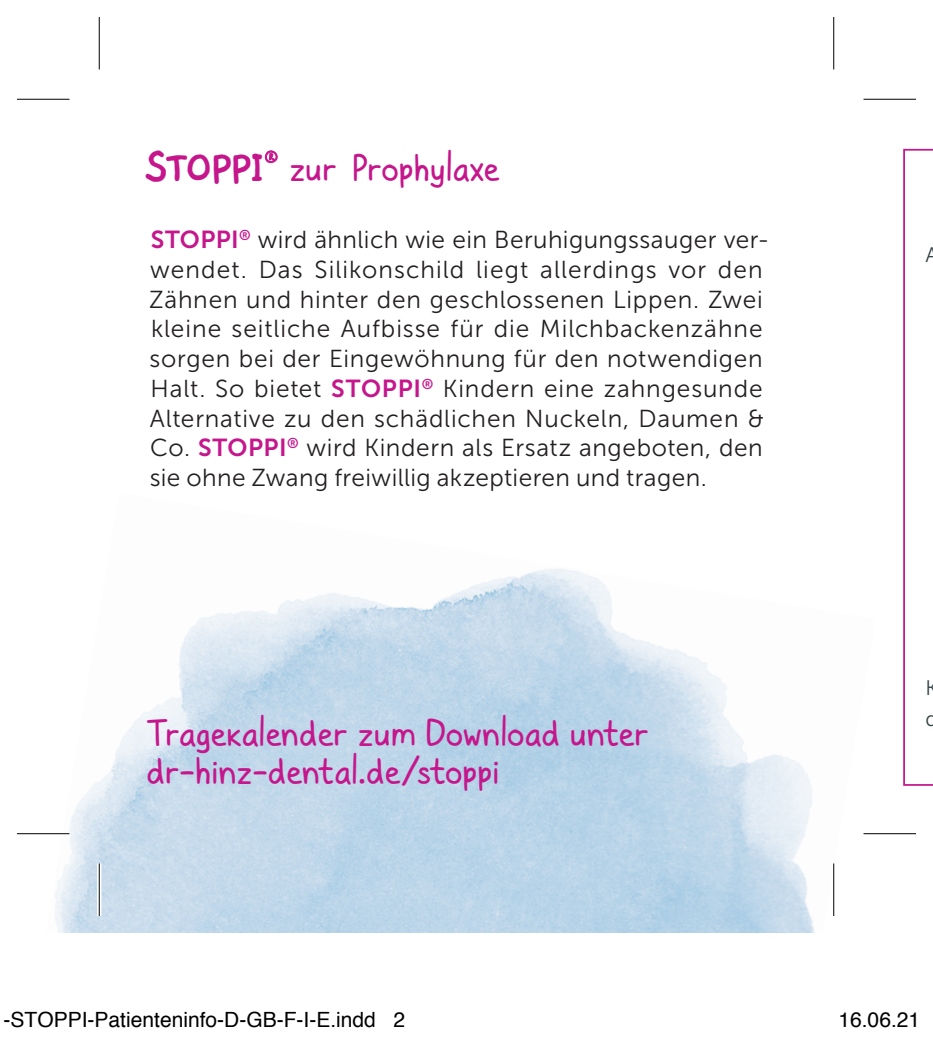
<style>
.page{position:relative;width:933px;height:1038px;background:#fff}
.page>*{position:absolute;margin:0;border:0;box-sizing:border-box;transform-origin:0 0}
.t1{font:700 51.45px "Gaegu";letter-spacing:-.08em;color:#c5168c;scale:.95 1}
.t2{font:35px/38.5px "sagesans";letter-spacing:.005em;color:#c5168c}
.t3{font:24.5px/29.8px "Museo Sans 300";letter-spacing:.03em;color:#231f20}
.t4{font:21px "Helvetica";color:#000}
.t5{font:21px/31.5px "Museo Sans 300";color:#334345}
.t6{font:14.35px "sagesans";color:#c5168c}
.s1{font-family:"Museo Sans 700";color:#c5168c}
</style>
<div class="page">
<img style="left:55px;top:568px;width:759px;height:365px">
<svg style="left:264px;top:150px;width:14px;height:14px"></svg>
<svg style="left:903px;top:149px;width:30px;height:637px"></svg>
<svg style="left:17px;top:98px;width:52px;height:1px"></svg>
<svg style="left:863px;top:98px;width:53px;height:1px"></svg>
<svg style="left:17px;top:831px;width:52px;height:5px"></svg>
<svg style="left:863px;top:834px;width:53px;height:1px"></svg>
<svg style="left:98px;top:17px;width:1px;height:52px"></svg>
<svg style="left:97px;top:863px;width:4px;height:53px"></svg>
<svg style="left:834px;top:17px;width:1px;height:52px"></svg>
<svg style="left:834px;top:863px;width:1px;height:53px"></svg>
<hr style="left:17px;top:99px;width:52px;height:1px;background:#000">
<hr style="left:863px;top:99px;width:53px;height:1px;background:#000">
<hr style="left:17px;top:833px;width:52px;height:1px;background:#000">
<hr style="left:863px;top:833px;width:53px;height:1px;background:#000">
<hr style="left:99px;top:17px;width:1px;height:52px;background:#000">
<hr style="left:99px;top:863px;width:1px;height:53px;background:#000">
<hr style="left:833px;top:17px;width:1px;height:52px;background:#000">
<hr style="left:833px;top:863px;width:1px;height:53px;background:#000">
<h1 class="t1" style="left:145px;top:142px;width:130px">STOPPI</h1>
<p class="t6" style="left:265px;top:149px;width:15px">®</p>
<h2 class="t2" style="left:289px;top:149px;width:211px">zur Prophylaxe</h2>
<p class="t3" style="left:149px;top:225px;width:622px"><span class="s1">STOPPI</span><sup>®</sup> wird ähnlich wie ein Beruhigungssauger ver&shy;wendet. Das Silikonschild liegt allerdings vor den Zähnen und hinter den geschlossenen Lippen. Zwei kleine seitliche Aufbisse für die Milchbackenzähne sorgen bei der Eingewöhnung für den notwendigen Halt. So bietet <span class="s1">STOPPI</span><sup>®</sup> Kindern eine zahngesunde Alternative zu den schädlichen Nuckeln, Daumen &amp; Co. <span class="s1">STOPPI</span><sup>®</sup> wird Kindern als Ersatz angeboten, den sie ohne Zwang freiwillig akzeptieren und tragen.</p>
<h2 class="t2" style="left:146px;top:713px;width:505px">Tragekalender zum Download unter dr-hinz-dental.de/stoppi</h2>
<p class="t5" style="left:925px;top:239px;width:14px">A</p>
<p class="t5" style="left:925px;top:671px;width:14px">K d</p>
<p class="t4" style="left:4px;top:1004px;width:403px">-STOPPI-Patienteninfo-D-GB-F-I-E.indd 2</p>
<p class="t4" style="left:838px;top:1004px;width:83px">16.06.21</p>
</div>
